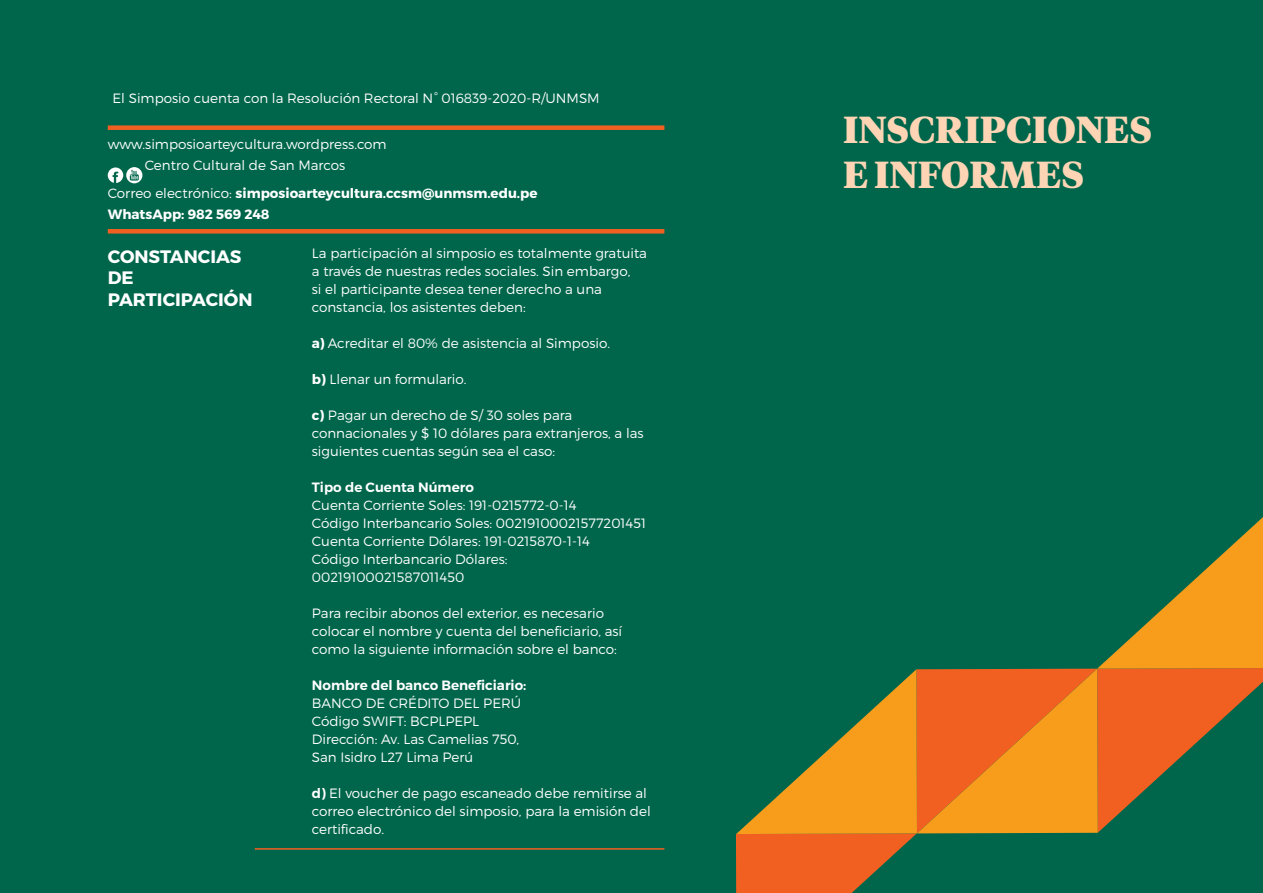
<style>
.page{position:relative;width:1263px;height:893px;background:#00664b}
.page>*{position:absolute;margin:0;border:0;box-sizing:border-box;transform-origin:0 0}
.t1{font:900 37.5px "Tiempos Headline";color:#fdd5b5}
.t2{font:18px "Trueno Bd";color:#fff}
.t3{font:13.5px/18px "Trueno Lt";color:#fff}
.t4{font:13.5px "Trueno Bd";color:#fff}
.t5{font:13.5px "Trueno S Bd";color:#fff}
.s1{font-family:"Trueno Lt"}
.s2{font-family:"Trueno Bd"}
.s3{font-family:"Trueno S Bd"}
</style>
<div class="page">
<svg style="left:736px;top:504px;width:527px;height:389px;background:#5f6f39"></svg>
<hr style="left:255px;top:848px;width:409px;height:2px;background:#f26021">
<div style="left:108px;top:229px;width:556px;height:5px;background:#f26021"></div>
<div style="left:108px;top:125px;width:556px;height:5px;background:#f26021"></div>
<svg style="left:108px;top:167px;width:34px;height:16px"></svg>
<p class="t3" style="left:112px;top:89px;width:489px">El Simposio cuenta con la Resolución Rectoral N° 016839-2020-R/UNMSM</p>
<p class="t3" style="left:108px;top:135px;width:280px">www.simposioarteycultura.wordpress.com</p>
<p class="t3" style="left:145px;top:156px;width:202px">Centro Cultural de San Marcos</p>
<p class="t4" style="left:108px;top:185px;width:431px"><span class="s1">Correo electrónico:</span> simposioarteycultura.ccsm@unmsm.edu.pe</p>
<p class="t4" style="left:108px;top:206px;width:163px">WhatsApp: 982 569 248</p>
<p class="t2" style="left:108px;top:245px;width:135px">CONSTANCIAS</p>
<p class="t2" style="left:108px;top:267px;width:27px">DE</p>
<p class="t2" style="left:108px;top:288px;width:146px">PARTICIPACIÓN</p>
<p class="t3" style="left:312px;top:244px;width:337px">La participación al simposio es totalmente gratuita a través de nuestras redes sociales. Sin embargo,<br>si el participante desea tener derecho a una constancia, los asistentes deben:</p>
<p class="t3" style="left:312px;top:334px;width:300px"><span class="s2">a)</span> Acreditar el 80% de asistencia al Simposio.</p>
<p class="t3" style="left:312px;top:370px;width:156px"><span class="s2">b)</span> Llenar un formulario.</p>
<p class="t3" style="left:312px;top:406px;width:333px"><span class="s2">c)</span> Pagar un derecho de S/ 30 soles para connacionales y $ 10 dólares para extranjeros, a las siguientes cuentas según sea el caso:</p>
<p class="t5" style="left:312px;top:479px;width:164px">Tipo de Cuenta Número</p>
<p class="t3" style="left:312px;top:496px;width:266px">Cuenta Corriente Soles: 191-0215772-0-14</p>
<p class="t3" style="left:312px;top:514px;width:336px">Código Interbancario Soles: 00219100021577201451</p>
<p class="t3" style="left:312px;top:532px;width:279px">Cuenta Corriente Dólares: 191-0215870-1-14</p>
<p class="t3" style="left:312px;top:550px;width:197px">Código Interbancario Dólares:<br>00219100021587011450</p>
<p class="t3" style="left:312px;top:604px;width:312px">Para recibir abonos del exterior, es necesario colocar el nombre y cuenta del beneficiario, así como la siguiente información sobre el banco:</p>
<p class="t5" style="left:312px;top:677px;width:216px">Nombre del banco Beneficiario:</p>
<p class="t3" style="left:312px;top:694px;width:211px">BANCO DE CRÉDITO DEL PERÚ</p>
<p class="t3" style="left:312px;top:712px;width:169px">Código SWIFT: BCPLPEPL</p>
<p class="t3" style="left:312px;top:730px;width:209px">Dirección: Av. Las Camelias 750,</p>
<p class="t3" style="left:312px;top:748px;width:163px">San Isidro L27 Lima Perú</p>
<p class="t3" style="left:312px;top:784px;width:340px"><span class="s3">d)</span> El voucher de pago escaneado debe remitirse al correo electrónico del simposio, para la emisión del certificado.</p>
<p class="t1" style="left:843px;top:104px;width:310px">INSCRIPCIONES</p>
<p class="t1" style="left:843px;top:149px;width:242px">E INFORMES</p>
</div>
